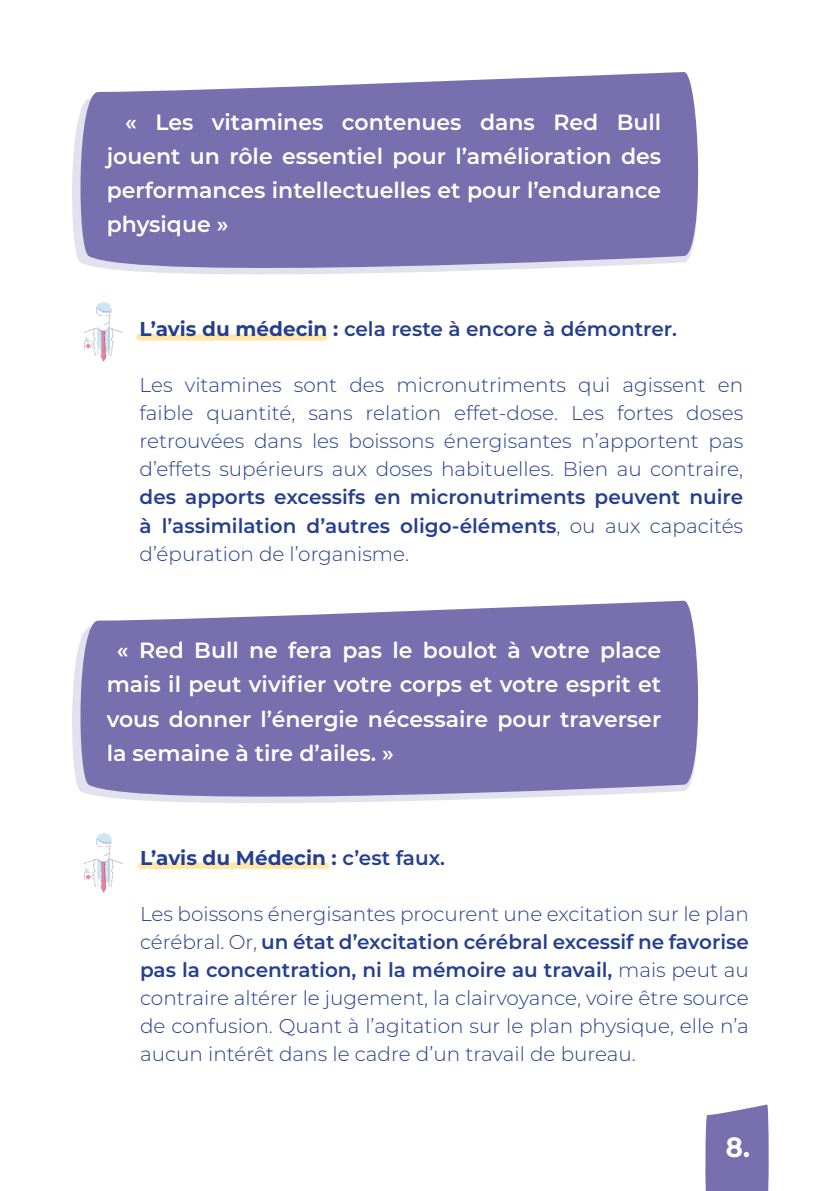
<style>
.page{position:relative;width:840px;height:1191px;background:#fff}
.page>*{position:absolute;margin:0;border:0;box-sizing:border-box;transform-origin:0 0}
.t1{font:700 27.8px "Montserrat";color:#fff;scale:.93 1}
.Style_de_paragraphe{font:600 22px/34px "Montserrat";color:#fff;text-align:justify}
.Style_de_paragraphe-2{font:300 20px/28px "Montserrat";color:#253f8e;text-align:justify}
.Style_de_paragraphe-3{font:600 20px "Montserrat";color:#253f8e}
.Style_de_paragraphe-4{font:700 20px "Montserrat";color:#253f8e}
.s1{font-weight:700}
.s2{font-weight:600}
</style>
<div class="page">
<div style="left:138px;top:862px;width:191px;height:7px;background:#ffe7a7;border-radius:3px"></div>
<div style="left:136px;top:334px;width:191px;height:7px;background:#ffe7a7;border-radius:3px"></div>
<svg style="left:705px;top:1104px;width:64px;height:87px;background:#847bb5"></svg>
<svg style="left:76px;top:72px;width:623px;height:203px;background:#877fb7"></svg>
<svg style="left:76px;top:600px;width:623px;height:203px;background:#877fb7"></svg>
<img style="left:83px;top:302px;width:57px;height:60px">
<img style="left:83px;top:833px;width:57px;height:60px">
<p class="Style_de_paragraphe" style="left:107px;top:104px;width:555px;text-indent:18px">« Les vitamines contenues dans Red Bull jouent un rôle essentiel pour l’amélioration des performances intellectuelles et pour l’endurance physique »</p>
<p class="Style_de_paragraphe-3" style="left:139px;top:315px;width:538px"><span class="s1">L’avis du médecin :</span> cela reste à encore à démontrer.</p>
<p class="Style_de_paragraphe-2" style="left:139px;top:371px;width:604px">Les vitamines sont des micronutriments qui agissent en faible quantité, sans relation effet-dose. Les fortes doses retrouvées dans les boissons énergisantes n’apportent pas d’effets supérieurs aux doses habituelles. Bien au contraire, <span class="s2">des apports excessifs en micronutriments peuvent nuire à l’assimilation d’autres oligo-éléments</span>, ou aux capacités d’épuration de l’organisme.</p>
<p class="Style_de_paragraphe" style="left:107px;top:632px;width:555px;text-indent:10px">« Red Bull ne fera pas le boulot à votre place mais il peut vivifier votre corps et votre esprit et vous donner l’énergie nécessaire pour traverser la semaine à tire d’ailes. »</p>
<p class="Style_de_paragraphe-4" style="left:140px;top:843px;width:306px">L’avis du Médecin : <span class="s2">c’est faux.</span></p>
<p class="Style_de_paragraphe-2" style="left:140px;top:899px;width:610px">Les boissons énergisantes procurent une excitation sur le plan cérébral. Or, <span class="s2">un état d’excitation cérébral excessif ne favorise pas la concentration, ni la mémoire au travail,</span> mais peut au contraire altérer le jugement, la clairvoyance, voire être source de confusion. Quant à l’agitation sur le plan physique, elle n’a aucun intérêt dans le cadre d’un travail de bureau.</p>
<p class="t1" style="left:725px;top:1127px;width:28px">8.</p>
</div>
